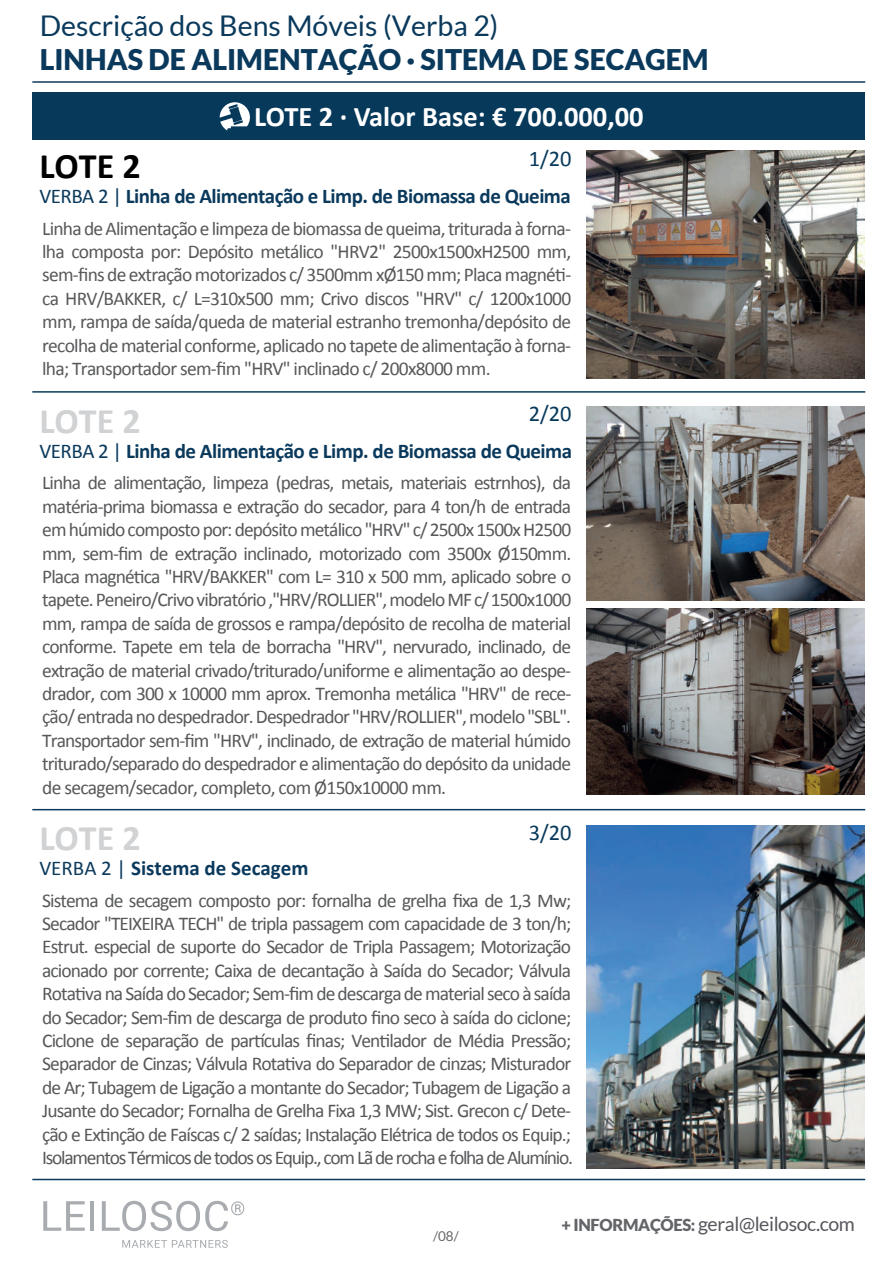
<style>
.page{position:relative;width:893px;height:1263px;background:#fff}
.page>*{position:absolute;margin:0;border:0;box-sizing:border-box;transform-origin:0 0}
.t1{font:700 36px "Calibri";color:#d1d2d4}
.t2{font:700 36px "Calibri";color:#000001}
.t3{font:900 28.5px "Lato";color:#0a395c}
.t4{font:28.5px "Lato";color:#0a395c}
.t5{font:700 28.5px "Calibri";color:#fff}
.t6{font:22.5px "Calibri";color:#07395b}
.t7{font:700 21px "Calibri";letter-spacing:-.025em;color:#0a395c}
.t8{font:700 21px "Calibri";color:#0a395c}
.t9{font:19.5px/23.4px "Calibri";letter-spacing:-.04em;color:#57585a;text-align:justify}
.t10{font:19.5px "Lato";letter-spacing:-.02em;color:#55575c}
.t11{font:13.5px "Lato";color:#636568}
.s1{font-weight:400}
.s2{font-weight:900;font-size:16.5px;color:#636568}
</style>
<div class="page">
<svg style="left:43px;top:1201px;width:42px;height:30px"></svg>
<hr style="left:90px;top:1201px;width:4px;height:30px;background:#a8abaf">
<svg style="left:102px;top:1201px;width:142px;height:30px"></svg>
<svg style="left:122px;top:1240px;width:106px;height:8px"></svg>
<hr style="left:32px;top:81px;width:833px;height:2px;background:#0a395c">
<hr style="left:32px;top:391px;width:833px;height:2px;background:#0a395c">
<hr style="left:32px;top:809px;width:833px;height:1px;background:#0a395c">
<hr style="left:32px;top:1179px;width:833px;height:1px;background:#0a395c">
<div style="left:32px;top:92px;width:833px;height:48px;background:#07395b"></div>
<svg style="left:220px;top:102px;width:30px;height:28px"></svg>
<img style="left:587px;top:826px;width:277px;height:342px">
<img style="left:587px;top:150px;width:277px;height:228px">
<img style="left:587px;top:407px;width:277px;height:194px">
<img style="left:587px;top:608px;width:277px;height:187px">
<h2 class="t4" style="left:40px;top:10px;width:460px">Descrição dos Bens Móveis (Verba 2)</h2>
<h2 class="t3" style="left:40px;top:43px;width:670px">LINHAS DE ALIMENTAÇÃO · SITEMA DE SECAGEM</h2>
<h2 class="t5" style="left:254px;top:96px;width:391px">LOTE 2 · Valor Base: € 700.000,00</h2>
<p class="t6" style="left:529px;top:145px;width:44px">1/20</p>
<h1 class="t2" style="left:39px;top:140px;width:103px">LOTE 2</h1>
<p class="t7" style="left:39px;top:181px;width:533px"><span class="s1">VERBA 2 |</span> Linha de Alimentação e Limp. de Biomassa de Queima</p>
<p class="t9" style="left:42px;top:215px;width:531px">Linha de Alimentação e limpeza de biomassa de queima, triturada à forna&shy;lha composta por: Depósito metálico "HRV2" 2500x1500xH2500 mm, sem-fins de extração motorizados c/ 3500mm xØ150 mm; Placa magnéti&shy;ca HRV/BAKKER, c/ L=310x500 mm; Crivo discos "HRV" c/ 1200x1000 mm, rampa de saída/queda de material estranho tremonha/depósito de recolha de material conforme, aplicado no tapete de alimentação à forna&shy;lha; Transportador sem-fim "HRV" inclinado c/ 200x8000 mm.</p>
<h1 class="t1" style="left:39px;top:395px;width:103px">LOTE 2</h1>
<p class="t7" style="left:39px;top:436px;width:534px"><span class="s1">VERBA 2 |</span> Linha de Alimentação e Limp. de Biomassa de Queima</p>
<p class="t9" style="left:42px;top:470px;width:531px">Linha de alimentação, limpeza (pedras, metais, materiais estrnhos), da matéria-prima biomassa e extração do secador, para 4 ton/h de entrada em húmido composto por: depósito metálico "HRV" c/ 2500x 1500x H2500 mm, sem-fim de extração inclinado, motorizado com 3500x Ø150mm.<br>Placa magnética "HRV/BAKKER" com L= 310 x 500 mm, aplicado sobre o tapete. Peneiro/Crivo vibratório ,"HRV/ROLLIER", modelo MF c/ 1500x1000 mm, rampa de saída de grossos e rampa/depósito de recolha de material conforme. Tapete em tela de borracha "HRV", nervurado, inclinado, de extração de material crivado/triturado/uniforme e alimentação ao despe&shy;drador, com 300 x 10000 mm aprox. Tremonha metálica "HRV" de rece&shy;ção/ entrada no despedrador. Despedrador "HRV/ROLLIER", modelo "SBL".<br>Transportador sem-fim "HRV", inclinado, de extração de material húmido triturado/separado do despedrador e alimentação do depósito da unidade de secagem/secador, completo, com Ø150x10000 mm.</p>
<p class="t6" style="left:529px;top:400px;width:44px">2/20</p>
<p class="t6" style="left:529px;top:818px;width:44px">3/20</p>
<h1 class="t1" style="left:39px;top:812px;width:103px">LOTE 2</h1>
<p class="t8" style="left:39px;top:853px;width:271px"><span class="s1">VERBA 2 |</span> Sistema de Secagem</p>
<p class="t9" style="left:42px;top:887px;width:532px">Sistema de secagem composto por: fornalha de grelha fixa de 1,3 Mw; Secador "TEIXEIRA TECH" de tripla passagem com capacidade de 3 ton/h; Estrut. especial de suporte do Secador de Tripla Passagem; Motorização acionado por corrente; Caixa de decantação à Saída do Secador; Válvula Rotativa na Saída do Secador; Sem-fim de descarga de material seco à saída do Secador; Sem-fim de descarga de produto fino seco à saída do ciclone; Ciclone de separação de partículas finas; Ventilador de Média Pressão; Separador de Cinzas; Válvula Rotativa do Separador de cinzas; Misturador de Ar; Tubagem de Ligação a montante do Secador; Tubagem de Ligação a Jusante do Secador; Fornalha de Grelha Fixa 1,3 MW; Sist. Grecon c/ Dete&shy;ção e Extinção de Faíscas c/ 2 saídas; Instalação Elétrica de todos os Equip.; Isolamentos Térmicos de todos os Equip., com Lã de rocha e folha de Alumínio.</p>
<p class="t11" style="left:433px;top:1229px;width:27px">/08/</p>
<p class="t10" style="left:561px;top:1213px;width:295px"><span class="s2">+ INFORMAÇÕES:</span> geral@leilosoc.com</p>
</div>
